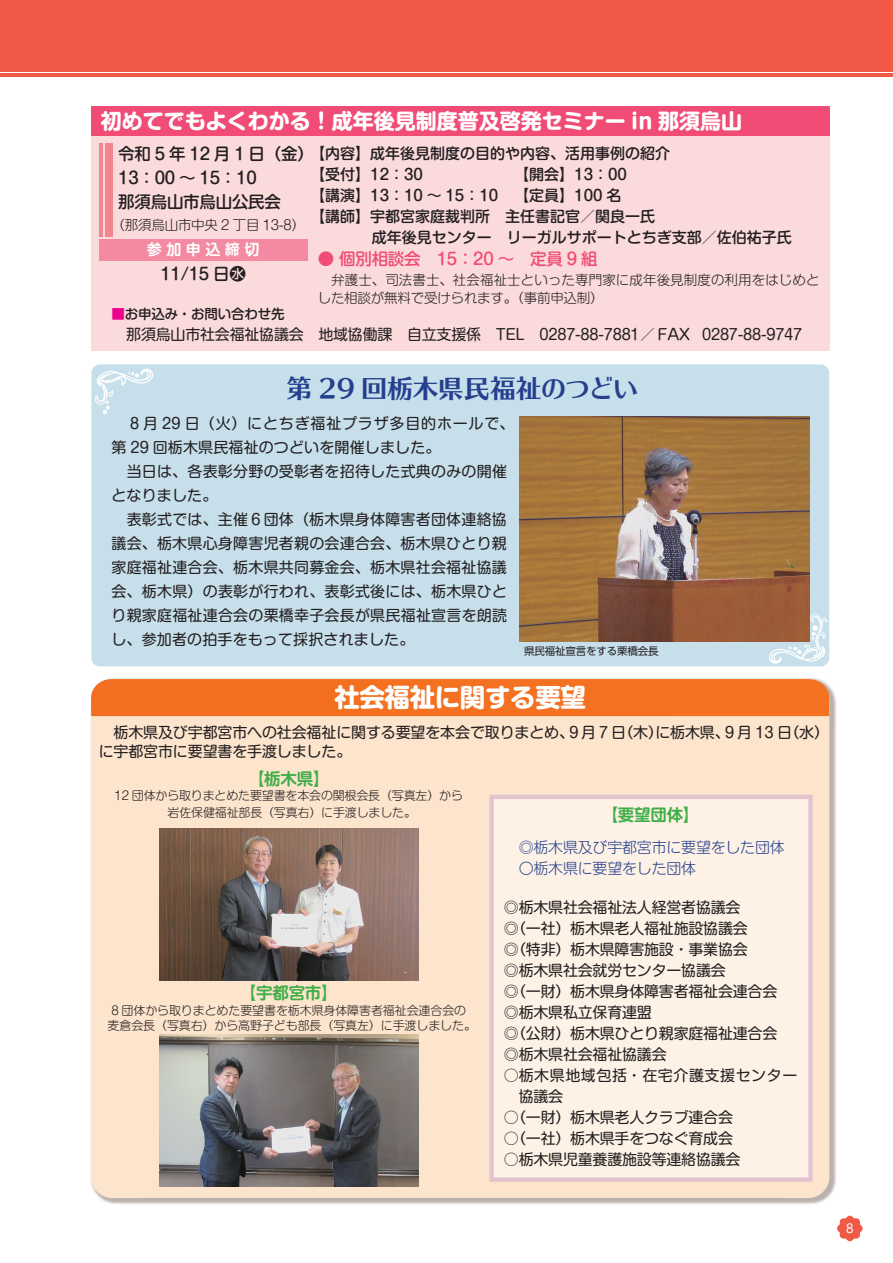
<style>
.page{position:relative;width:893px;height:1263px;background:#fff}
.page>*{position:absolute;margin:0;border:0;box-sizing:border-box;transform-origin:0 0}
.t1{font:25.5px "UD Typos 515 Std";letter-spacing:-.005em;color:#253f8e}
.t2{font:700 25.5px "Shin M Go Pro";letter-spacing:-.015em;color:#fff}
.t3{font:700 21px "Shin M Go Pro";color:#fff}
.t4{font:500 16.5px/24px "Shin M Go Pro";letter-spacing:-.015em;color:#231f20}
.t5{font:500 16.5px "Shin M Go Pro";letter-spacing:-.015em;color:#f04c75}
.t6{font:700 16.5px "Shin M Go Pro De";letter-spacing:-.015em;color:#40ae49}
.t7{font:15px/21px "Shin M Go Pro";letter-spacing:-.01em;color:#231f20}
.t8{font:15px/24px "Shin M Go Pro";letter-spacing:.015em;color:#231f20}
.t9{font:500 15px/21px "Shin M Go Pro";color:#231f20}
.t10{font:300 15px/21px "Shin M Go Pro";letter-spacing:-.015em;color:#253f8e}
.t11{font:15px/21px "Shin M Go Pro";letter-spacing:.035em;color:#231f20}
.t12{font:700 15px "Shin M Go Pro De";letter-spacing:.305em;color:#fff}
.t13{font:300 13.5px/18px "Shin M Go Pro";letter-spacing:.005em;color:#231f20}
.t14{font:300 13.5px "Shin M Go Pro";letter-spacing:-.015em;color:#231f20}
.t15{font:500 13.5px "Shin M Go Pro";letter-spacing:-.015em;color:#231f20}
.t16{font:300 12px/15px "Shin M Go Pro";letter-spacing:-.01em;color:#231f20;text-align:center}
.t17{font:12px "Shin M Go Pro";color:#fff}
.t18{font:10.5px "UD Shin Go Pro";letter-spacing:-.015em;color:#231f20}
.s1{color:#ed028c}
</style>
<div class="page">
<img style="left:109px;top:678px;width:727px;height:52px">
<img style="left:91px;top:1181px;width:52px;height:23px">
<img style="left:784px;top:730px;width:52px;height:474px">
<div style="left:91px;top:679px;width:738px;height:519px;background:#fce4cd;border-radius:21px"></div>
<div style="left:489px;top:795px;width:324px;height:387px;background:#fdf2e5"></div>
<div style="left:91px;top:679px;width:738px;height:37px;background:#f37121"></div>
<div style="left:91px;top:364px;width:738px;height:302px;background:#c6dfeb"></div>
<svg style="left:770px;top:614px;width:56px;height:47px"></svg>
<div style="left:0;top:0;width:893px;height:71px;background:#f05946"></div>
<hr style="left:0;top:73px;width:893px;height:4px;background:#f05946">
<svg style="left:837px;top:1215px;width:26px;height:26px"></svg>
<div style="left:91px;top:106px;width:738px;height:30px;background:#f04c75"></div>
<div style="left:91px;top:136px;width:738px;height:215px;background:#fbdadc"></div>
<div style="left:99px;top:239px;width:208px;height:21px;background:#f38aa2"></div>
<div style="left:105px;top:143px;width:8px;height:94px;background:#f3858d"></div>
<hr style="left:99px;top:143px;width:3px;height:94px;background:#f3858d">
<img style="left:520px;top:416px;width:289px;height:226px">
<img style="left:160px;top:828px;width:258px;height:153px">
<img style="left:160px;top:1034px;width:258px;height:152px">
<h2 class="t3" style="left:101px;top:104px;width:643px">初めてでもよくわかる！成年後見制度普及啓発セミナー in 那須烏山</h2>
<p class="t4" style="left:118px;top:140px;width:197px">令和 5 年 12 月 1 日（金(<br>13：00~15：10<br>那須烏山市烏山公民会</p>
<p class="t14" style="left:112px;top:214px;width:195px">（那須烏山市中央 2 丁目 13-8(</p>
<p class="t9" style="left:514px;top:141px;width:157px;text-indent:-204px">【内容】成年後見制度の目的や内容、活用事例の紹介【開会【13：00</p>
<p class="t9" style="left:310px;top:162px;width:114px">【受付】12：30</p>
<p class="t9" style="left:310px;top:183px;width:190px">【講演】13：10 ～ 15：10</p>
<p class="t9" style="left:310px;top:204px;width:346px">【講師】宇都宮家庭裁判所　主任書記官／関良一氏</p>
<p class="t9" style="left:372px;top:225px;width:421px">成年後見センター　リーガルサポートとちぎ支部／佐伯祐子氏</p>
<p class="t5" style="left:318px;top:246px;width:281px">● 個別相談会　15：20 ～　定員 9 組</p>
<p class="t13" style="left:318px;top:269px;width:503px">　弁護士、司法書士、社会福祉士といった専門家に成年後見制度の利用をはじめとした相談が無料で受けられます。（事前申込制(</p>
<p class="t9" style="left:514px;top:183px;width:109px">【定員】100 名</p>
<p class="t12" style="left:147px;top:237px;width:114px">参加申込締切</p>
<p class="t4" style="left:160px;top:260px;width:87px">11/15 日水</p>
<p class="t15" style="left:111px;top:303px;width:175px"><span class="s1">■</span>お申込み・お問い合わせ先</p>
<p class="t7" style="left:111px;top:322px;width:580px">　那須烏山市社会福祉協議会　地域協働課　自立支援係　TEL　0287-88-7881／ FAX</p>
<p class="t7" style="left:702px;top:322px;width:102px">0287-88-9747</p>
<h1 class="t1" style="left:286px;top:367px;width:353px">第 29 回栃木県民福祉のつどい</h1>
<p class="t8" style="left:111px;top:410px;width:405px">　８月 29 日（火）にとちぎ福祉プラザ多目的ホールで、第 29 回栃木県民福祉のつどいを開催しました。<br>　当日は、各表彰分野の受彰者を招待した式典のみの開催となりました。<br>　表彰式では、主催６団体（栃木県身体障害者団体連絡協議会、栃木県心身障害児者親の会連合会、栃木県ひとり親家庭福祉連合会、栃木県共同募金会、栃木県社会福祉協議会、栃木県）の表彰が行われ、表彰式後には、栃木県ひとり親家庭福祉連合会の栗橋幸子会長が県民福祉宣言を朗読し、参加者の拍手をもって採択されました。</p>
<p class="t18" style="left:524px;top:643px;width:136px">県民福祉宣言をする栗橋会長</p>
<h1 class="t2" style="left:334px;top:677px;width:253px">社会福祉に関する要望</h1>
<p class="t7" style="left:99px;top:721px;width:566px;line-height:19.5px">　栃木県及び宇都宮市への社会福祉に関する要望を本会で取りまとめ９、月７（日木）に宇都宮市に要望書を手渡しました。</p>
<p class="t7" style="left:655px;top:720px;width:175px">に栃木県９、月 13 （日水(</p>
<p class="t6" style="left:248px;top:765px;width:83px">【栃木県【</p>
<p class="t16" style="left:115px;top:787px;width:350px">12 団体から取りまとめた要望書を本会の関根会長（写真左）から</p>
<p class="t16" style="left:168px;top:803px;width:250px">岩佐保健福祉部長（写真右）に手渡しました。</p>
<p class="t6" style="left:240px;top:979px;width:99px">【宇都宮市【</p>
<p class="t16" style="left:108px;top:1001px;width:370px">8 団体から取りまとめた要望書を栃木県身体障害者福祉会連合会の麦倉会長（写真右）から高野子ども部長（写真左）に手渡しました。</p>
<p class="t6" style="left:602px;top:801px;width:99px">【要望団体【</p>
<p class="t10" style="left:504px;top:835px;width:282px">　◎栃木県及び宇都宮市に要望をした団体　〇栃木県に要望をした団体</p>
<p class="t7" style="left:504px;top:895px;width:275px">◎栃木県社会福祉法人経営者協議会<br>◎（一社）栃木県老人福祉施設協議会<br>◎（特非）栃木県障害施設・事業協会<br>◎栃木県社会就労センター協議会<br>◎（一財）栃木県身体障害者福祉会連合会◎栃木県私立保育連盟<br>◎（公財）栃木県ひとり親家庭福祉連合会◎栃木県社会福祉協議会</p>
<p class="t11" style="left:519px;top:1063px;width:280px;text-indent:-15px">○栃木県地域包括・在宅介護支援センター協議会</p>
<p class="t7" style="left:504px;top:1105px;width:231px">○（一財）栃木県老人クラブ連合会</p>
<p class="t7" style="left:504px;top:1126px;width:231px">○（一社）栃木県手をつなぐ育成会</p>
<p class="t7" style="left:504px;top:1147px;width:238px">○栃木県児童養護施設等連絡協議会</p>
<p class="t17" style="left:846px;top:1219px;width:9px">8</p>
</div>
